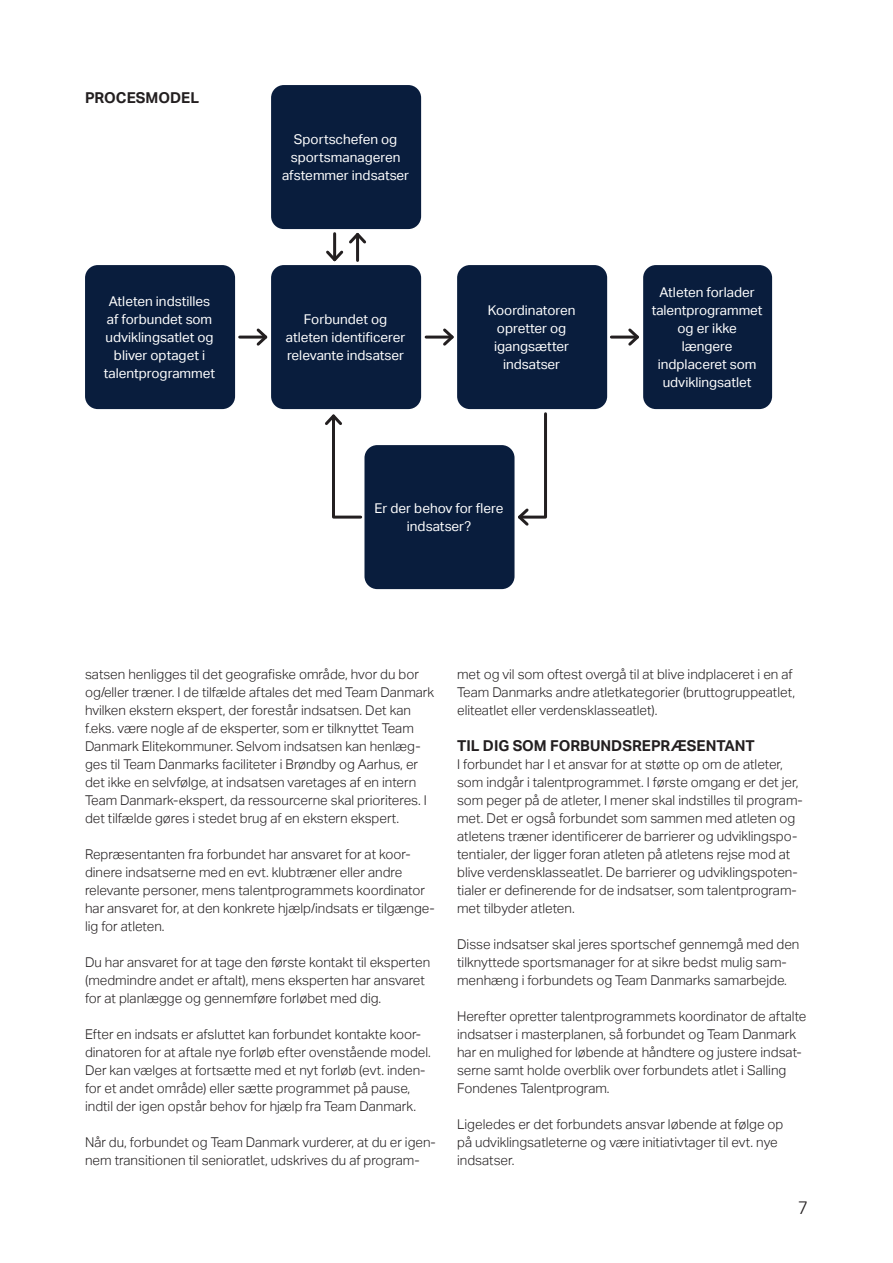
<style>
.page{position:relative;width:893px;height:1263px;background:#fff}
.page>*{position:absolute;margin:0;border:0;box-sizing:border-box;transform-origin:0 0}
.t1{font:18px "Team Danmark 4";color:#231f20}
._1__Brød_Mellemrubrik{font:700 15px "Aktiv Grotesk";color:#231f20}
._2__Brød_txt{font:300 13.5px/18px "Aktiv Grotesk";color:#231f20}
._1__Brød_Mellemrubrik-2{font:13.5px/18px "Aktiv Grotesk";color:#fff;text-align:center}
</style>
<div class="page">
<div style="left:271px;top:85px;width:150px;height:144px;background:#091d3d;border-radius:13px"></div>
<div style="left:85px;top:265px;width:150px;height:144px;background:#091d3d;border-radius:13px"></div>
<div style="left:271px;top:265px;width:150px;height:144px;background:#091d3d;border-radius:13px"></div>
<div style="left:457px;top:265px;width:150px;height:144px;background:#091d3d;border-radius:13px"></div>
<div style="left:643px;top:265px;width:129px;height:144px;background:#091d3d;border-radius:13px"></div>
<div style="left:364px;top:445px;width:150px;height:144px;background:#091d3d;border-radius:13px"></div>
<svg style="left:326px;top:232px;width:40px;height:30px"></svg>
<hr style="left:240px;top:336px;width:26px;height:3px;background:#231f20">
<svg style="left:254px;top:328px;width:14px;height:18px"></svg>
<hr style="left:426px;top:336px;width:26px;height:3px;background:#231f20">
<svg style="left:440px;top:328px;width:14px;height:18px"></svg>
<hr style="left:611px;top:336px;width:26px;height:3px;background:#231f20">
<svg style="left:626px;top:328px;width:13px;height:18px"></svg>
<svg style="left:325px;top:414px;width:38px;height:105px"></svg>
<svg style="left:518px;top:412px;width:29px;height:114px"></svg>
<p class="_1__Brød_Mellemrubrik" style="left:85px;top:89px;width:116px">PROCESMODEL</p>
<p class="_1__Brød_Mellemrubrik-2" style="left:104px;top:292px;width:113px">Atleten indstilles af forbundet som udviklingsatlet og bliver optaget i talentprogrammet</p>
<p class="_1__Brød_Mellemrubrik-2" style="left:282px;top:130px;width:129px">Sportschefen og sportsmanageren afstemmer indsatser</p>
<p class="_1__Brød_Mellemrubrik-2" style="left:286px;top:310px;width:121px">Forbundet og atleten identificerer relevante indsatser</p>
<p class="_1__Brød_Mellemrubrik-2" style="left:488px;top:301px;width:89px">Koordinatoren opretter og igangsætter indsatser</p>
<p class="_1__Brød_Mellemrubrik-2" style="left:375px;top:499px;width:130px">Er der behov for flere indsatser?</p>
<p class="_1__Brød_Mellemrubrik-2" style="left:652px;top:283px;width:112px">Atleten forlader talentprogrammet og er ikke længere indplaceret som udviklingsatlet</p>
<p class="_2__Brød_txt" style="left:85px;top:665px;width:351px">satsen henligges til det geografiske område, hvor du bor og/eller træner. I de tilfælde aftales det med Team Danmark hvilken ekstern ekspert, der forestår indsatsen. Det kan f.eks. være nogle af de eksperter, som er tilknyttet Team Danmark Elitekommuner. Selvom indsatsen kan henlæg&shy;ges til Team Danmarks faciliteter i Brøndby og Aarhus, er det ikke en selvfølge, at indsatsen varetages af en intern Team Danmark-ekspert, da ressourcerne skal prioriteres. I det tilfælde gøres i stedet brug af en ekstern ekspert.</p>
<p class="_2__Brød_txt" style="left:85px;top:845px;width:351px">Repræsentanten fra forbundet har ansvaret for at koor&shy;dinere indsatserne med en evt. klubtræner eller andre relevante personer, mens talentprogrammets koordinator har ansvaret for, at den konkrete hjælp/indsats er tilgænge&shy;lig for atleten.</p>
<p class="_2__Brød_txt" style="left:85px;top:953px;width:347px">Du har ansvaret for at tage den første kontakt til eksperten (medmindre andet er aftalt), mens eksperten har ansvaret for at planlægge og gennemføre forløbet med dig.</p>
<p class="_2__Brød_txt" style="left:85px;top:1025px;width:347px">Efter en indsats er afsluttet kan forbundet kontakte koor&shy;dinatoren for at aftale nye forløb efter ovenstående model.<br>Der kan vælges at fortsætte med et nyt forløb (evt. inden&shy;for et andet område) eller sætte programmet på pause, indtil der igen opstår behov for hjælp fra Team Danmark.</p>
<p class="_2__Brød_txt" style="left:85px;top:1133px;width:352px">Når du, forbundet og Team Danmark vurderer, at du er igen&shy;nem transitionen til senioratlet, udskrives du af program-</p>
<p class="_2__Brød_txt" style="left:457px;top:665px;width:339px">met og vil som oftest overgå til at blive indplaceret i en af<br>Team Danmarks andre atletkategorier (bruttogruppeatlet, eliteatlet eller verdensklasseatlet).</p>
<p class="_1__Brød_Mellemrubrik" style="left:457px;top:737px;width:299px">TIL DIG SOM FORBUNDSREPRÆSENTANT</p>
<p class="_2__Brød_txt" style="left:457px;top:755px;width:347px">I forbundet har I et ansvar for at støtte op om de atleter, som indgår i talentprogrammet. I første omgang er det jer, som peger på de atleter, I mener skal indstilles til program&shy;met. Det er også forbundet som sammen med atleten og atletens træner identificerer de barrierer og udviklingspo&shy;tentialer, der ligger foran atleten på atletens rejse mod at blive verdensklasseatlet. De barrierer og udviklingspoten&shy;tialer er definerende for de indsatser, som talentprogram&shy;met tilbyder atleten.</p>
<p class="_2__Brød_txt" style="left:457px;top:935px;width:344px">Disse indsatser skal jeres sportschef gennemgå med den tilknyttede sportsmanager for at sikre bedst mulig sam&shy;menhæng i forbundets og Team Danmarks samarbejde.</p>
<p class="_2__Brød_txt" style="left:457px;top:1007px;width:351px">Herefter opretter talentprogrammets koordinator de aftalte indsatser i masterplanen, så forbundet og Team Danmark har en mulighed for løbende at håndtere og justere indsat&shy;serne samt holde overblik over forbundets atlet i Salling Fondenes Talentprogram.</p>
<p class="_2__Brød_txt" style="left:457px;top:1115px;width:328px">Ligeledes er det forbundets ansvar løbende at følge op på udviklingsatleterne og være initiativtager til evt. nye indsatser.</p>
<h1 class="t1" style="left:798px;top:1199px;width:12px">7</h1>
</div>
